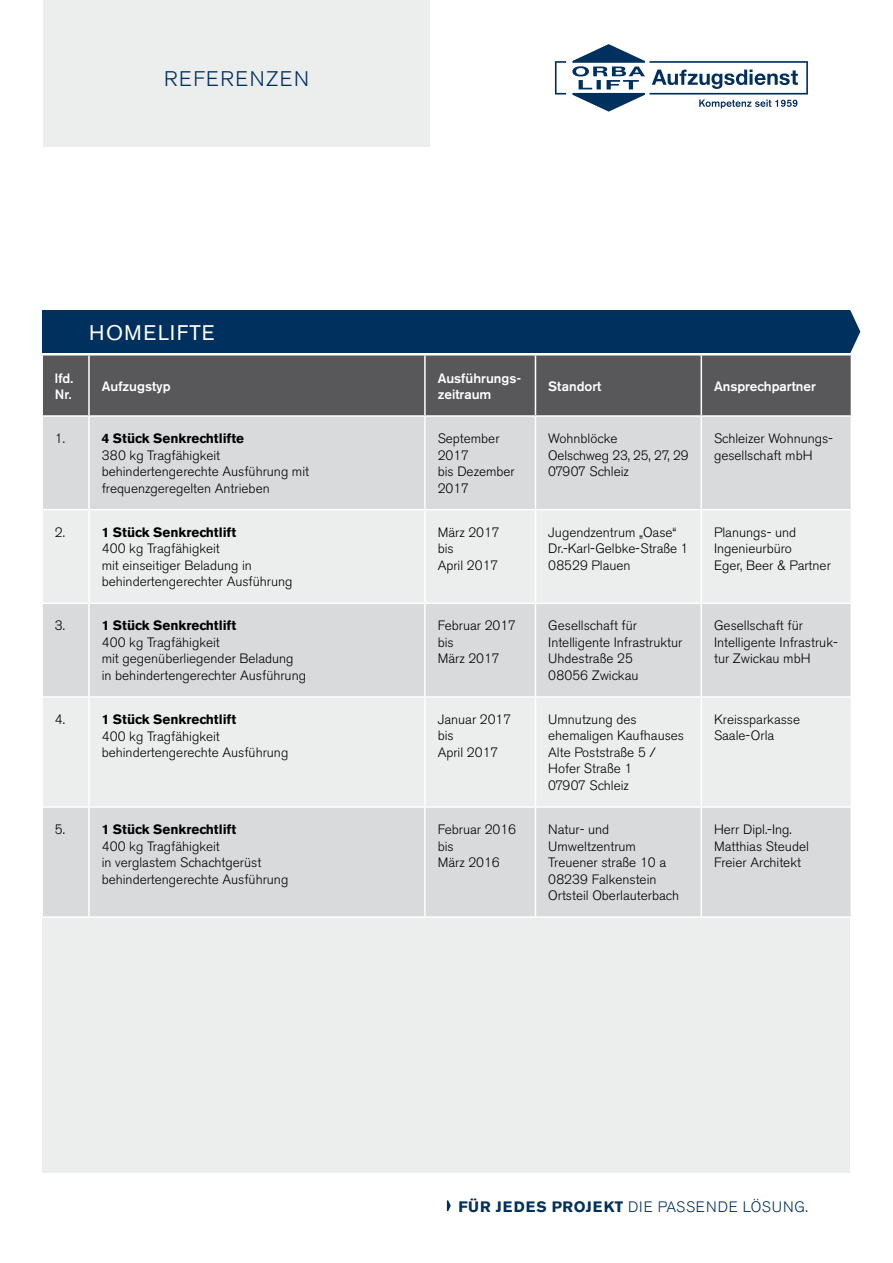
<style>
.page{position:relative;width:893px;height:1263px;background:#fff}
.page>*{position:absolute;margin:0;border:0;box-sizing:border-box;transform-origin:0 0}
.t1{font:300 21px "Akzidenz Grotesk BE";letter-spacing:.07em;color:#00305e}
.t2{font:21px "Akzidenz Grotesk BE";letter-spacing:.07em;color:#fff}
.t3{font:300 15px "Akzidenz Grotesk BE";letter-spacing:.05em;color:#00305e}
.t4{font:300 13.5px/16.5px "Akzidenz Grotesk BE";color:#000}
.t5{font:700 13.5px "Akzidenz Grotesk BE";color:#000}
.t6{font:500 13.5px/16.5px "Akzidenz Grotesk BE";color:#fff}
.s1{font-weight:700}
</style>
<div class="page">
<div style="left:43px;top:866px;width:807px;height:306px;background:#eceded"></div>
<div style="left:43px;top:0;width:387px;height:147px;background:#eceded"></div>
<svg style="left:447px;top:1200px;width:4px;height:11px"></svg>
<div style="left:43px;top:310px;width:807px;height:43px;background:#00305e"></div>
<svg style="left:850px;top:310px;width:10px;height:43px"></svg>
<div style="left:43px;top:355px;width:808px;height:60px;background:#58585a"></div>
<div style="left:43px;top:417px;width:808px;height:499px;background:#d9dadb"></div>
<svg style="left:43px;top:510px;width:808px;height:296px;background:#e6e7e7"></svg>
<hr style="left:88px;top:355px;width:2px;height:60px;background:#fff">
<hr style="left:424px;top:355px;width:2px;height:60px;background:#fff">
<hr style="left:535px;top:355px;width:1px;height:60px;background:#fff">
<hr style="left:701px;top:355px;width:1px;height:60px;background:#fff">
<hr style="left:88px;top:417px;width:2px;height:92px;background:#fff">
<hr style="left:424px;top:417px;width:2px;height:92px;background:#fff">
<hr style="left:535px;top:417px;width:1px;height:92px;background:#fff">
<hr style="left:701px;top:417px;width:1px;height:92px;background:#fff">
<hr style="left:41px;top:509px;width:48px;height:1px;background:#fff">
<hr style="left:89px;top:509px;width:336px;height:1px;background:#fff">
<hr style="left:88px;top:510px;width:2px;height:92px;background:#fff">
<hr style="left:425px;top:509px;width:110px;height:1px;background:#fff">
<hr style="left:424px;top:510px;width:2px;height:92px;background:#fff">
<hr style="left:535px;top:509px;width:166px;height:1px;background:#fff">
<hr style="left:535px;top:510px;width:1px;height:92px;background:#fff">
<hr style="left:701px;top:509px;width:151px;height:1px;background:#fff">
<hr style="left:701px;top:510px;width:1px;height:92px;background:#fff">
<hr style="left:41px;top:602px;width:48px;height:2px;background:#fff">
<hr style="left:89px;top:602px;width:336px;height:2px;background:#fff">
<hr style="left:88px;top:604px;width:2px;height:92px;background:#fff">
<hr style="left:425px;top:602px;width:110px;height:2px;background:#fff">
<hr style="left:424px;top:604px;width:2px;height:92px;background:#fff">
<hr style="left:535px;top:602px;width:166px;height:2px;background:#fff">
<hr style="left:535px;top:604px;width:1px;height:92px;background:#fff">
<hr style="left:701px;top:602px;width:151px;height:2px;background:#fff">
<hr style="left:701px;top:604px;width:1px;height:92px;background:#fff">
<hr style="left:41px;top:696px;width:48px;height:2px;background:#fff">
<hr style="left:89px;top:696px;width:336px;height:2px;background:#fff">
<hr style="left:88px;top:698px;width:2px;height:108px;background:#fff">
<hr style="left:425px;top:696px;width:110px;height:2px;background:#fff">
<hr style="left:424px;top:698px;width:2px;height:108px;background:#fff">
<hr style="left:535px;top:696px;width:166px;height:2px;background:#fff">
<hr style="left:535px;top:698px;width:1px;height:108px;background:#fff">
<hr style="left:701px;top:696px;width:151px;height:2px;background:#fff">
<hr style="left:701px;top:698px;width:1px;height:108px;background:#fff">
<hr style="left:41px;top:806px;width:48px;height:2px;background:#fff">
<hr style="left:89px;top:806px;width:336px;height:2px;background:#fff">
<hr style="left:88px;top:808px;width:2px;height:108px;background:#fff">
<hr style="left:425px;top:806px;width:110px;height:2px;background:#fff">
<hr style="left:424px;top:808px;width:2px;height:108px;background:#fff">
<hr style="left:535px;top:806px;width:166px;height:2px;background:#fff">
<hr style="left:535px;top:808px;width:1px;height:108px;background:#fff">
<hr style="left:701px;top:806px;width:151px;height:2px;background:#fff">
<hr style="left:701px;top:808px;width:1px;height:108px;background:#fff">
<hr style="left:41px;top:916px;width:48px;height:2px;background:#fff">
<hr style="left:89px;top:916px;width:336px;height:2px;background:#fff">
<hr style="left:425px;top:916px;width:110px;height:2px;background:#fff">
<hr style="left:535px;top:916px;width:166px;height:2px;background:#fff">
<hr style="left:701px;top:916px;width:151px;height:2px;background:#fff">
<svg style="left:555px;top:44px;width:253px;height:68px"></svg>
<h1 class="t1" style="left:164px;top:67px;width:146px">REFERENZEN</h1>
<h1 class="t2" style="left:89px;top:320px;width:127px">HOMELIFTE</h1>
<p class="t6" style="left:55px;top:369px;width:20px">lfd.<br>Nr.</p>
<p class="t6" style="left:102px;top:378px;width:70px">Aufzugstyp</p>
<p class="t6" style="left:438px;top:369px;width:85px">Ausführungs&shy;zeitraum</p>
<p class="t6" style="left:548px;top:378px;width:55px">Standort</p>
<p class="t6" style="left:714px;top:378px;width:103px">Ansprechpartner</p>
<p class="t4" style="left:55px;top:430px;width:12px">1.</p>
<p class="t5" style="left:102px;top:431px;width:144px">4 Stück Senkrechtlifte</p>
<p class="t4" style="left:102px;top:447px;width:209px">380 kg Tragfähigkeit behindertengerechte Ausführung mit frequenzgeregelten Antrieben</p>
<p class="t4" style="left:438px;top:430px;width:79px">September<br>2017<br>bis Dezember<br>2017</p>
<p class="t4" style="left:548px;top:430px;width:142px">Wohnblöcke<br>Oelschweg 23, 25, 27, 29<br>07907 Schleiz</p>
<p class="t4" style="left:714px;top:430px;width:121px">Schleizer Wohnungs&shy;gesellschaft mbH</p>
<p class="t4" style="left:55px;top:524px;width:12px">2.</p>
<p class="t5" style="left:102px;top:524px;width:136px">1 Stück Senkrechtlift</p>
<p class="t4" style="left:102px;top:541px;width:192px">400 kg Tragfähigkeit<br>mit einseitiger Beladung in behindertengerechter Ausführung</p>
<p class="t4" style="left:55px;top:618px;width:12px">3.</p>
<p class="t5" style="left:102px;top:618px;width:136px">1 Stück Senkrechtlift</p>
<p class="t4" style="left:102px;top:634px;width:206px">400 kg Tragfähigkeit<br>mit gegenüberliegender Beladung in behindertengerechter Ausführung</p>
<p class="t4" style="left:55px;top:711px;width:12px">4.</p>
<p class="t5" style="left:102px;top:711px;width:136px">1 Stück Senkrechtlift</p>
<p class="t4" style="left:102px;top:728px;width:188px">400 kg Tragfähigkeit behindertengerechte Ausführung</p>
<p class="t4" style="left:55px;top:821px;width:12px">5.</p>
<p class="t5" style="left:102px;top:821px;width:136px">1 Stück Senkrechtlift</p>
<p class="t4" style="left:102px;top:838px;width:188px">400 kg Tragfähigkeit<br>in verglastem Schachtgerüst behindertengerechte Ausführung</p>
<p class="t4" style="left:438px;top:524px;width:64px">März 2017 bis<br>April 2017</p>
<p class="t4" style="left:548px;top:524px;width:142px">Jugendzentrum „Oase“<br>Dr.-Karl-Gelbke-Straße 1<br>08529 Plauen</p>
<p class="t4" style="left:714px;top:524px;width:118px">Planungs- und<br>Ingenieurbüro<br>Eger, Beer &amp; Partner</p>
<p class="t4" style="left:438px;top:618px;width:80px">Februar 2017 bis<br>März 2017</p>
<p class="t4" style="left:548px;top:618px;width:136px">Gesellschaft für<br>Intelligente Infrastruktur<br>Uhdestraße 25<br>08056 Zwickau</p>
<p class="t4" style="left:714px;top:618px;width:125px">Gesellschaft für<br>Intelligente Infrastruk&shy;tur Zwickau mbH</p>
<p class="t4" style="left:438px;top:711px;width:75px">Januar 2017 bis<br>April 2017</p>
<p class="t4" style="left:548px;top:711px;width:137px">Umnutzung des ehemaligen Kaufhauses<br>Alte Poststraße 5 /<br>Hofer Straße 1<br>07907 Schleiz</p>
<p class="t4" style="left:714px;top:711px;width:88px">Kreissparkasse<br>Saale-Orla</p>
<p class="t4" style="left:438px;top:821px;width:80px">Februar 2016 bis<br>März 2016</p>
<p class="t4" style="left:548px;top:821px;width:132px">Natur- und<br>Umweltzentrum<br>Treuener straße 10 a<br>08239 Falkenstein<br>Ortsteil Oberlauterbach</p>
<p class="t4" style="left:714px;top:821px;width:96px">Herr Dipl.-Ing.<br>Matthias Steudel<br>Freier Architekt</p>
<p class="t3" style="left:458px;top:1198px;width:351px"><span class="s1">FÜR JEDES PROJEKT</span> DIE PASSENDE LÖSUNG.</p>
</div>
